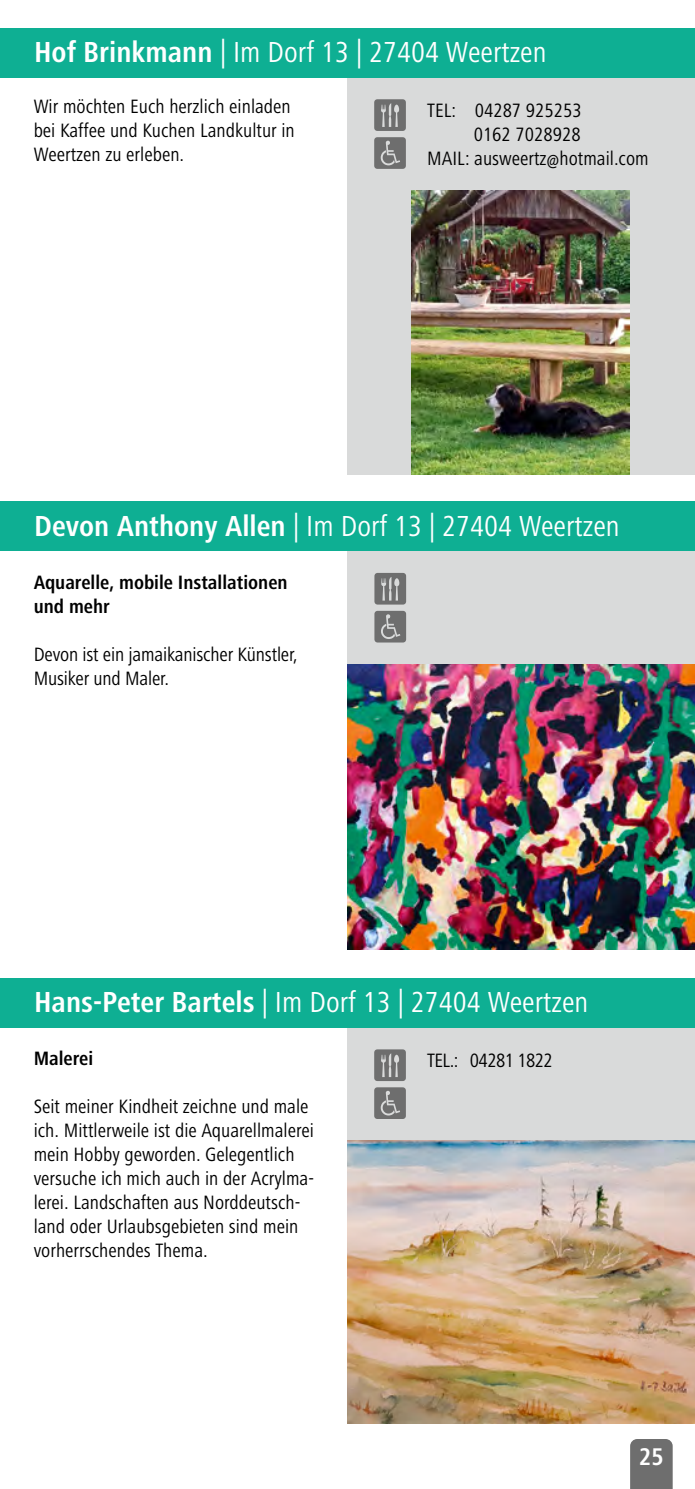
<style>
.page{position:relative;width:695px;height:1489px;background:#fff}
.page>*{position:absolute;margin:0;border:0;box-sizing:border-box;transform-origin:0 0}
.t1{font:condensed 30px "Frutiger Next LT";color:#fff}
.t2{font:700 condensed 25px "Frutiger Next LT";color:#fff}
.t3{font:condensed 20px/24px "Frutiger Next LT";color:#000}
.t4{font:700 condensed 20px/24px "Frutiger Next LT";color:#000}
.t5{font:condensed 20px "Frutiger Next LT";letter-spacing:-.03em;color:#000}
.s1{font-weight:700}
</style>
<div class="page">
<div style="left:630px;top:1439px;width:42px;height:49px;background:#6e6e6e"></div>
<div style="left:347px;top:28px;width:347px;height:163px;background:#d9dada"></div>
<div style="left:347px;top:979px;width:347px;height:163px;background:#d9dada"></div>
<div style="left:0;top:28px;width:694px;height:50px;background:#0eaf93"></div>
<div style="left:0;top:978px;width:694px;height:50px;background:#0eaf93"></div>
<div style="left:347px;top:191px;width:347px;height:283px;background:#d9dada"></div>
<img style="left:411px;top:191px;width:218px;height:283px">
<img style="left:347px;top:1140px;width:347px;height:283px">
<div style="left:347px;top:501px;width:347px;height:163px;background:#d9dada"></div>
<div style="left:0;top:501px;width:694px;height:50px;background:#0eaf93"></div>
<img style="left:347px;top:664px;width:347px;height:285px">
<svg style="left:374px;top:611px;width:32px;height:31px"></svg>
<svg style="left:374px;top:573px;width:32px;height:31px"></svg>
<svg style="left:374px;top:1049px;width:32px;height:31px"></svg>
<svg style="left:374px;top:1087px;width:32px;height:31px"></svg>
<svg style="left:374px;top:99px;width:32px;height:32px"></svg>
<svg style="left:374px;top:137px;width:32px;height:32px"></svg>
<h1 class="t1" style="left:34px;top:36px;width:514px"><span class="s1">Hof Brinkmann</span> | Im Dorf 13 | 27404 Weertzen</h1>
<p class="t3" style="left:34px;top:94px;width:262px">Wir möchten Euch herzlich einladen bei Kaffee und Kuchen Landkultur in<br>Weertzen zu erleben.</p>
<p class="t3" style="left:427px;top:98px;width:156px">TEL: 04287 925253</p>
<p class="t3" style="left:473px;top:122px;width:108px">0162 7028928</p>
<p class="t3" style="left:427px;top:146px;width:223px">MAIL: ausweertz@hotmail.com</p>
<h1 class="t1" style="left:34px;top:509px;width:587px"><span class="s1">Devon Anthony Allen</span> | Im Dorf 13 | 27404 Weertzen</h1>
<p class="t4" style="left:34px;top:570px;width:255px">Aquarelle, mobile Installationen und mehr</p>
<p class="t3" style="left:34px;top:642px;width:266px">Devon ist ein jamaikanischer Künstler,<br>Musiker und Maler.</p>
<h1 class="t1" style="left:34px;top:985px;width:555px"><span class="s1">Hans-Peter Bartels</span> | Im Dorf 13 | 27404 Weertzen</h1>
<p class="t4" style="left:34px;top:1046px;width:61px">Malerei</p>
<p class="t3" style="left:34px;top:1094px;width:282px">Seit meiner Kindheit zeichne und male ich. Mittlerweile ist die Aquarellmalerei mein Hobby geworden. Gelegentlich versuche ich mich auch in der Acrylma&shy;lerei. Landschaften aus Norddeutsch&shy;land oder Urlaubsgebieten sind mein vorherrschendes Thema.</p>
<p class="t5" style="left:427px;top:1049px;width:127px">TEL.: 04281 1822</p>
<p class="t2" style="left:639px;top:1442px;width:26px">25</p>
</div>
